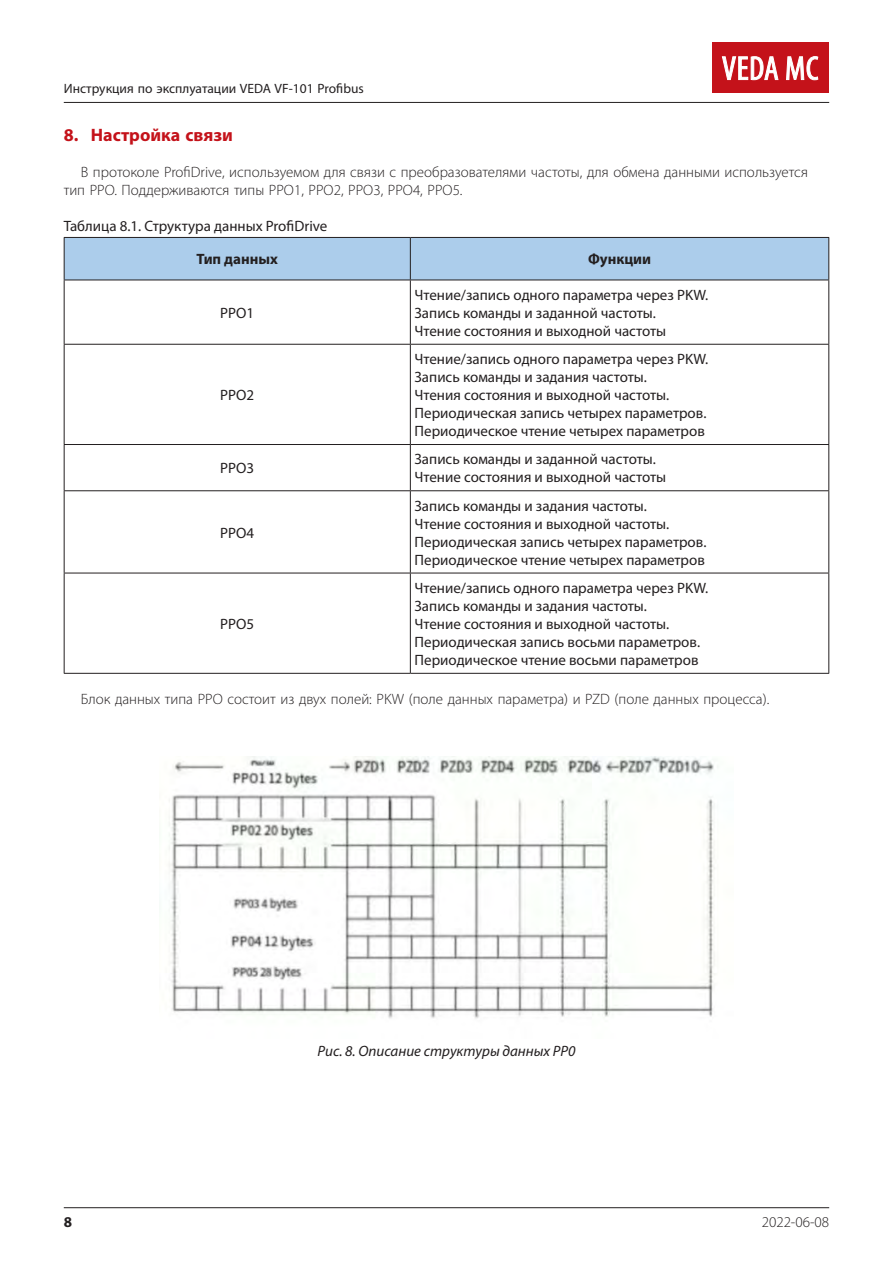
<style>
.page{position:relative;width:893px;height:1263px;background:#fff}
.page>*{position:absolute;margin:0;border:0;box-sizing:border-box;transform-origin:0 0}
.t1{font:700 18px "Myriad Pro";color:#c4121a}
.основной_таб_середин{font:15px "Myriad Pro";color:#231f20}
.основной{font:300 15px/18px "Myriad Pro";color:#231f20}
.табл__назв{font:15px "Myriad Pro";color:#231f20}
.подписи_к_рисункам{font:italic 15px "Myriad Pro";color:#231f20}
.топ_таблицы{font:700 15px "Myriad Pro";color:#231f20}
.t2{font:13.5px "Myriad Pro";color:#231f20}
</style>
<div class="page">
<hr style="left:64px;top:1207px;width:765px;height:1px;background:#231f20">
<hr style="left:64px;top:102px;width:765px;height:1px;background:#231f20">
<div style="left:712px;top:43px;width:117px;height:50px;background:#c4121a"></div>
<svg style="left:722px;top:56px;width:57px;height:24px"></svg>
<svg style="left:786px;top:56px;width:33px;height:24px"></svg>
<div style="left:65px;top:238px;width:763px;height:42px;background:#accdeb"></div>
<svg style="left:65px;top:281px;width:763px;height:392px"></svg>
<hr style="left:64px;top:237px;width:346px;height:1px;background:#231f20">
<hr style="left:64px;top:238px;width:1px;height:42px;background:#231f20">
<hr style="left:410px;top:237px;width:419px;height:1px;background:#231f20">
<hr style="left:410px;top:238px;width:1px;height:42px;background:#231f20">
<hr style="left:828px;top:238px;width:1px;height:42px;background:#231f20">
<hr style="left:64px;top:280px;width:346px;height:1px;background:#231f20">
<hr style="left:64px;top:280px;width:1px;height:64px;background:#231f20">
<hr style="left:410px;top:280px;width:419px;height:1px;background:#231f20">
<hr style="left:410px;top:280px;width:1px;height:64px;background:#231f20">
<hr style="left:828px;top:280px;width:1px;height:64px;background:#231f20">
<hr style="left:64px;top:344px;width:346px;height:1px;background:#231f20">
<hr style="left:64px;top:345px;width:1px;height:99px;background:#231f20">
<hr style="left:410px;top:344px;width:419px;height:1px;background:#231f20">
<hr style="left:410px;top:345px;width:1px;height:99px;background:#231f20">
<hr style="left:828px;top:345px;width:1px;height:99px;background:#231f20">
<hr style="left:64px;top:444px;width:346px;height:1px;background:#231f20">
<hr style="left:64px;top:445px;width:1px;height:45px;background:#231f20">
<hr style="left:410px;top:444px;width:419px;height:1px;background:#231f20">
<hr style="left:410px;top:445px;width:1px;height:45px;background:#231f20">
<hr style="left:828px;top:445px;width:1px;height:45px;background:#231f20">
<hr style="left:64px;top:490px;width:346px;height:1px;background:#231f20">
<hr style="left:64px;top:491px;width:1px;height:82px;background:#231f20">
<hr style="left:410px;top:490px;width:419px;height:1px;background:#231f20">
<hr style="left:410px;top:491px;width:1px;height:82px;background:#231f20">
<hr style="left:828px;top:491px;width:1px;height:82px;background:#231f20">
<hr style="left:64px;top:573px;width:346px;height:1px;background:#231f20">
<hr style="left:64px;top:573px;width:1px;height:100px;background:#231f20">
<hr style="left:410px;top:573px;width:419px;height:1px;background:#231f20">
<hr style="left:410px;top:573px;width:1px;height:100px;background:#231f20">
<hr style="left:828px;top:573px;width:1px;height:100px;background:#231f20">
<hr style="left:64px;top:673px;width:346px;height:1px;background:#231f20">
<hr style="left:410px;top:673px;width:419px;height:1px;background:#231f20">
<img style="left:169px;top:756px;width:546px;height:263px">
<p class="t2" style="left:64px;top:80px;width:302px">Инструкция по эксплуатации VEDA VF-101 Profibus</p>
<p class="t1" style="left:64px;top:123px;width:171px">8. Настройка связи</p>
<p class="основной" style="left:64px;top:163px;width:746px;text-indent:17px">В протоколе ProfiDrive, используемом для связи с преобразователями частоты, для обмена данными используется тип PPO. Поддерживаются типы PPO1, PPO2, PPO3, PPO4, PPO5.</p>
<p class="табл__назв" style="left:64px;top:217px;width:265px">Таблица 8.1. Структура данных ProfiDrive</p>
<p class="топ_таблицы" style="left:197px;top:249px;width:83px">Тип данных</p>
<p class="топ_таблицы" style="left:588px;top:249px;width:65px">Функции</p>
<p class="основной_таб_середин" style="left:220px;top:303px;width:35px">PPO1</p>
<p class="основной_таб_середин" style="left:415px;top:285px;width:294px">Чтение/запись одного параметра через PKW.</p>
<p class="основной_таб_середин" style="left:415px;top:303px;width:242px">Запись команды и заданной частоты.</p>
<p class="основной_таб_середин" style="left:415px;top:321px;width:253px">Чтение состояния и выходной частоты</p>
<p class="основной_таб_середин" style="left:220px;top:386px;width:35px">PPO2</p>
<p class="основной_таб_середин" style="left:220px;top:459px;width:35px">PPO3</p>
<p class="основной_таб_середин" style="left:220px;top:523px;width:35px">PPO4</p>
<p class="основной_таб_середин" style="left:415px;top:350px;width:294px">Чтение/запись одного параметра через PKW.</p>
<p class="основной_таб_середин" style="left:415px;top:368px;width:233px">Запись команды и задания частоты.</p>
<p class="основной_таб_середин" style="left:415px;top:386px;width:255px">Чтения состояния и выходной частоты.</p>
<p class="основной_таб_середин" style="left:415px;top:404px;width:292px">Периодическая запись четырех параметров.</p>
<p class="основной_таб_середин" style="left:415px;top:422px;width:292px">Периодическое чтение четырех параметров</p>
<p class="основной_таб_середин" style="left:415px;top:450px;width:242px">Запись команды и заданной частоты.</p>
<p class="основной_таб_середин" style="left:415px;top:468px;width:253px">Чтение состояния и выходной частоты</p>
<p class="основной_таб_середин" style="left:415px;top:496px;width:233px">Запись команды и задания частоты.</p>
<p class="основной_таб_середин" style="left:415px;top:514px;width:255px">Чтение состояния и выходной частоты.</p>
<p class="основной_таб_середин" style="left:415px;top:532px;width:292px">Периодическая запись четырех параметров.</p>
<p class="основной_таб_середин" style="left:415px;top:550px;width:292px">Периодическое чтение четырех параметров</p>
<p class="основной_таб_середин" style="left:415px;top:578px;width:294px">Чтение/запись одного параметра через PKW.</p>
<p class="основной_таб_середин" style="left:415px;top:596px;width:233px">Запись команды и задания частоты.</p>
<p class="основной_таб_середин" style="left:415px;top:614px;width:255px">Чтение состояния и выходной частоты.</p>
<p class="основной_таб_середин" style="left:415px;top:632px;width:286px">Периодическая запись восьми параметров.</p>
<p class="основной_таб_середин" style="left:415px;top:650px;width:285px">Периодическое чтение восьми параметров</p>
<p class="основной" style="left:81px;top:689px;width:690px">Блок данных типа PPO состоит из двух полей: PKW (поле данных параметра) и PZD (поле данных процесса).</p>
<p class="основной_таб_середин" style="left:220px;top:614px;width:35px">PPO5</p>
<p class="топ_таблицы" style="left:64px;top:1212px;width:10px">8</p>
<p class="подписи_к_рисункам" style="left:317px;top:1042px;width:259px">Рис. 8. Описание структуры данных PP0</p>
<p class="основной" style="left:762px;top:1213px;width:69px">2022-06-08</p>
</div>
